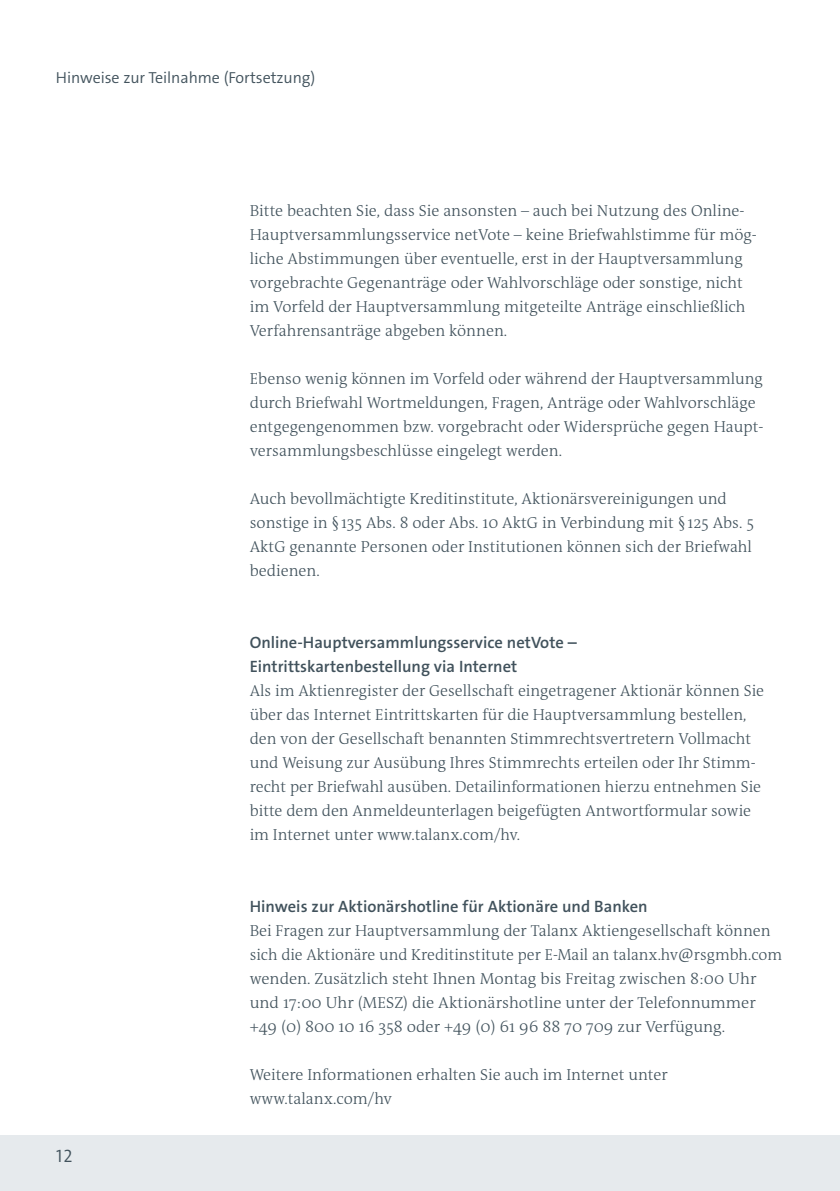
<style>
.page{position:relative;width:840px;height:1191px;background:#fff}
.page>*{position:absolute;margin:0;border:0;box-sizing:border-box;transform-origin:0 0}
.t1{font:18px "The Sans LP4 Se Lig";color:#41525c}
.Subhead{font:16.4px/24px "The Sans LP6 Se Bld";color:#41525c}
.Copy{font:300 16px/24px "The Antiqua B W3";color:#41525c}
.Headline{font:16px "The Sans LP4 Se Lig";letter-spacing:-.005em;color:#41525c}
</style>
<div class="page">
<div style="left:0;top:1134px;width:839px;height:57px;background:#e6eaed"></div>
<p class="Headline" style="left:56px;top:68px;width:261px">Hinweise zur Teilnahme (Fortsetzung)</p>
<p class="Copy" style="left:249px;top:199px;width:508px">Bitte beachten Sie, dass Sie ansonsten – auch bei Nutzung des Online-Hauptversammlungsservice netVote – keine Briefwahlstimme für mög&shy;liche Abstimmungen über eventuelle, erst in der Hauptversammlung vorgebrachte Gegenanträge oder Wahlvorschläge oder sonstige, nicht im Vorfeld der Hauptversammlung mitgeteilte Anträge einschließlich Verfahrensanträge abgeben können.</p>
<p class="Copy" style="left:249px;top:367px;width:515px">Ebenso wenig können im Vorfeld oder während der Hauptversammlung durch Briefwahl Wortmeldungen, Fragen, Anträge oder Wahlvorschläge entgegengenommen bzw. vorgebracht oder Widersprüche gegen Haupt&shy;versammlungsbeschlüsse eingelegt werden.</p>
<p class="Copy" style="left:249px;top:487px;width:505px">Auch bevollmächtigte Kreditinstitute, Aktionärsvereinigungen und sonstige in § 135 Abs. 8 oder Abs. 10 AktG in Verbindung mit § 125 Abs. 5<br>AktG genannte Personen oder Institutionen können sich der Briefwahl bedienen.</p>
<p class="Subhead" style="left:249px;top:631px;width:328px">Online-Hauptversammlungsservice netVote –<br>Eintrittskartenbestellung via Internet</p>
<p class="Copy" style="left:249px;top:679px;width:515px">Als im Aktienregister der Gesellschaft eingetragener Aktionär können Sie über das Internet Eintrittskarten für die Hauptversammlung bestellen, den von der Gesellschaft benannten Stimmrechtsvertretern Vollmacht und Weisung zur Ausübung Ihres Stimmrechts erteilen oder Ihr Stimm&shy;recht per Briefwahl ausüben. Detailinformationen hierzu entnehmen Sie bitte dem den Anmeldeunterlagen beigefügten Antwortformular sowie im Internet unter www.talanx.com/hv.</p>
<p class="t1" style="left:56px;top:1144px;width:18px">12</p>
<p class="Subhead" style="left:249px;top:895px;width:399px">Hinweis zur Aktionärshotline für Aktionäre und Banken</p>
<p class="Copy" style="left:249px;top:919px;width:533px">Bei Fragen zur Hauptversammlung der Talanx Aktiengesellschaft können sich die Aktionäre und Kreditinstitute per E-Mail an talanx.hv@rsgmbh.com wenden. Zusätzlich steht Ihnen Montag bis Freitag zwischen 8:00 Uhr und 17:00 Uhr (MESZ) die Aktionärshotline unter der Telefonnummer +49 (0) 800 10 16 358 oder +49 (0) 61 96 88 70 709 zur Verfügung.</p>
<p class="Copy" style="left:249px;top:1063px;width:419px">Weitere Informationen erhalten Sie auch im Internet unter</p>
<p class="Copy" style="left:249px;top:1087px;width:144px">www.talanx.com/hv</p>
</div>
